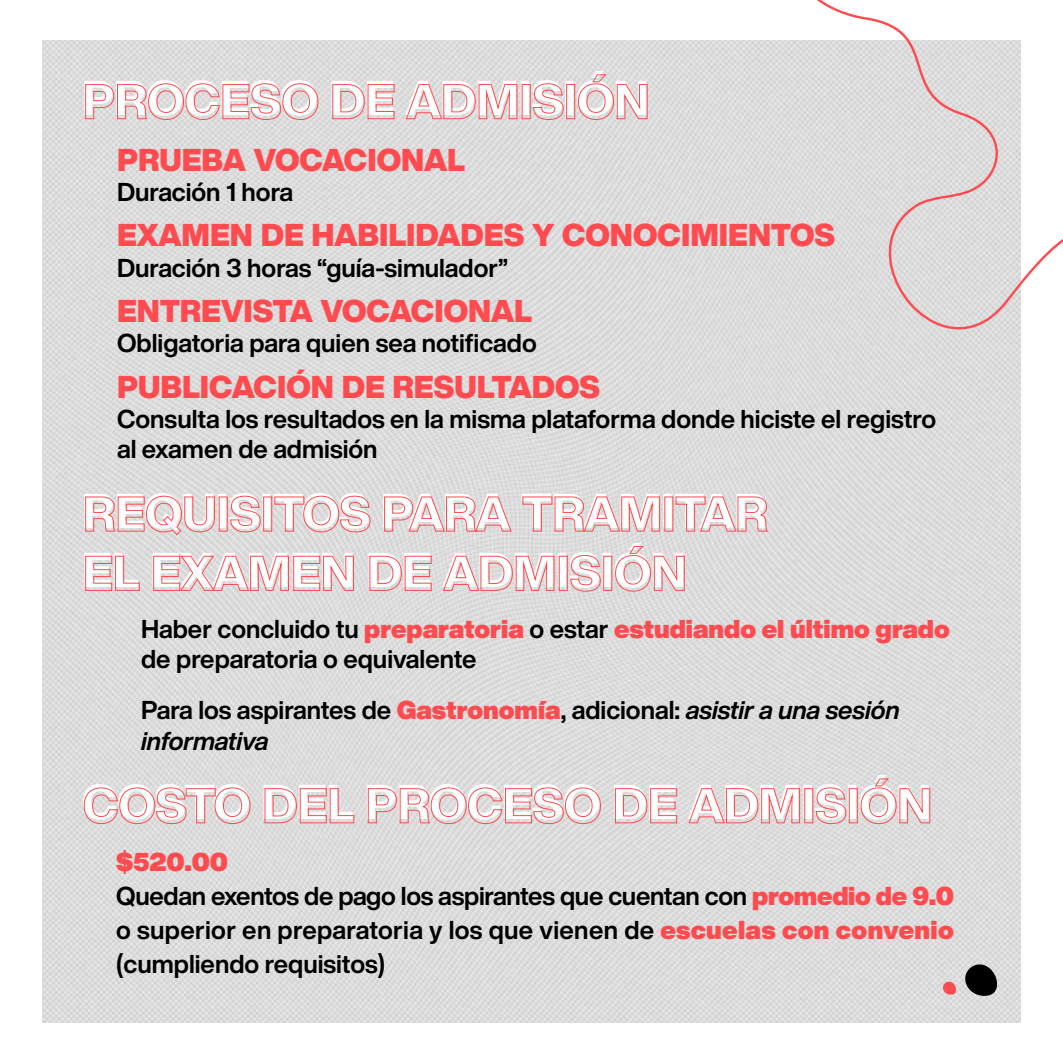
<style>
.page{position:relative;width:1063px;height:1063px;background:#fff}
.page>*{position:absolute;margin:0;border:0;box-sizing:border-box;transform-origin:0 0}
.t1{font:800 48px/59.2px "Helvetica Now Display";color:#fff}
.t2{font:900 31px "Helvetica Now Display";color:#fe4b4f}
.t3{font:700 25.5px/30.5px "Helvetica Now Display";color:#000}
.s1{font-weight:900;color:#fe4b4f}
.s2{font-style:italic}
</style>
<div class="page">
<img style="left:42px;top:41px;width:979px;height:981px">
<svg style="left:964px;top:964px;width:34px;height:32px"></svg>
<svg style="left:943px;top:981px;width:13px;height:14px"></svg>
<svg style="left:787px;top:0;width:276px;height:333px;fill:#dedede"></svg>
<svg style="left:85px;top:83px;width:234px;height:37px;background:#e1c4c5"></svg>
<svg style="left:332px;top:84px;width:63px;height:35px;background:#e1c3c4"></svg>
<svg style="left:406px;top:84px;width:112px;height:36px;background:#e0c5c5"></svg>
<div style="left:522px;top:84px;width:9px;height:35px;border:1px solid #fe4b4f"></div>
<svg style="left:533px;top:83px;width:31px;height:37px"></svg>
<div style="left:566px;top:84px;width:9px;height:35px;border:1px solid #fe4b4f"></div>
<svg style="left:578px;top:74px;width:70px;height:46px;background:#e0c9c9"></svg>
<svg style="left:85px;top:496px;width:130px;height:40px;background:#e0c6c7"></svg>
<div style="left:219px;top:497px;width:9px;height:34px;border:1px solid #fe4b4f"></div>
<svg style="left:230px;top:496px;width:31px;height:37px"></svg>
<div style="left:263px;top:497px;width:9px;height:34px;border:1px solid #fe4b4f"></div>
<svg style="left:274px;top:496px;width:97px;height:37px;background:#e0c7c8"></svg>
<svg style="left:384px;top:496px;width:128px;height:36px;background:#e0c6c6"></svg>
<svg style="left:522px;top:496px;width:138px;height:36px;background:#e0c5c6"></svg>
<div style="left:664px;top:497px;width:9px;height:34px;border:1px solid #fe4b4f"></div>
<svg style="left:675px;top:496px;width:93px;height:36px;background:#e0c6c7"></svg>
<svg style="left:85px;top:556px;width:55px;height:35px;background:#e0c5c5"></svg>
<svg style="left:153px;top:555px;width:201px;height:36px;background:#e1c3c4"></svg>
<svg style="left:369px;top:556px;width:63px;height:35px;background:#e1c4c4"></svg>
<svg style="left:443px;top:556px;width:112px;height:35px;background:#e0c5c5"></svg>
<div style="left:559px;top:556px;width:9px;height:35px;border:1px solid #fe4b4f"></div>
<svg style="left:570px;top:555px;width:31px;height:37px"></svg>
<div style="left:603px;top:556px;width:9px;height:35px;border:1px solid #fe4b4f"></div>
<svg style="left:615px;top:546px;width:70px;height:46px;background:#e0c9c9"></svg>
<svg style="left:84px;top:787px;width:167px;height:37px;background:#e0c7c8"></svg>
<svg style="left:264px;top:788px;width:90px;height:35px;background:#e0c6c7"></svg>
<svg style="left:368px;top:787px;width:233px;height:37px;background:#e0c6c7"></svg>
<svg style="left:615px;top:788px;width:62px;height:35px;background:#e1c4c4"></svg>
<svg style="left:688px;top:788px;width:112px;height:36px;background:#e1c5c6"></svg>
<div style="left:804px;top:788px;width:9px;height:35px;border:1px solid #fe4b4f"></div>
<svg style="left:816px;top:787px;width:30px;height:37px"></svg>
<div style="left:849px;top:788px;width:9px;height:35px;border:1px solid #fe4b4f"></div>
<svg style="left:860px;top:778px;width:70px;height:46px;background:#dfc9ca"></svg>
<h1 class="t1" style="left:82px;top:69px;width:568px">PROCESO DE ADMISIÓN</h1>
<p class="t2" style="left:117px;top:138px;width:349px">PRUEBA VOCACIONAL</p>
<p class="t3" style="left:117px;top:177px;width:178px">Duración 1 hora</p>
<p class="t2" style="left:117px;top:214px;width:719px">EXAMEN DE HABILIDADES Y CONOCIMIENTOS</p>
<p class="t3" style="left:117px;top:252px;width:393px">Duración 3 horas “guía-simulador”</p>
<p class="t2" style="left:117px;top:289px;width:416px">ENTREVISTA VOCACIONAL</p>
<p class="t3" style="left:117px;top:328px;width:421px">Obligatoria para quien sea notificado</p>
<p class="t2" style="left:117px;top:365px;width:484px">PUBLICACIÓN DE RESULTADOS</p>
<p class="t3" style="left:117px;top:404px;width:821px">Consulta los resultados en la misma plataforma donde hiciste el registro al examen de admisión</p>
<h1 class="t1" style="left:82px;top:481px;width:686px">REQUISITOS PARA TRAMITAR<br>EL EXAMEN DE ADMISIÓN</h1>
<p class="t3" style="left:141px;top:613px;width:810px">Haber concluido tu <span class="s1">preparatoria</span> o estar <span class="s1">estudiando el último grado </span>de preparatoria o equivalente</p>
<p class="t3" style="left:141px;top:695px;width:760px">Para los aspirantes de <span class="s1">Gastronomía</span>, adicional: <span class="s2">asistir a una sesión informativa</span></p>
<h1 class="t1" style="left:82px;top:773px;width:851px">COSTO DEL PROCESO DE ADMISIÓN</h1>
<p class="t3" style="left:116px;top:845px;width:839px;line-height:33.8px"><span class="s1">$520.00<br></span>Quedan exentos de pago los aspirantes que cuentan con <span class="s1">promedio de 9.0 </span>o superior en preparatoria y los que vienen de <span class="s1">escuelas con convenio </span>(cumpliendo requisitos)</p>
</div>
